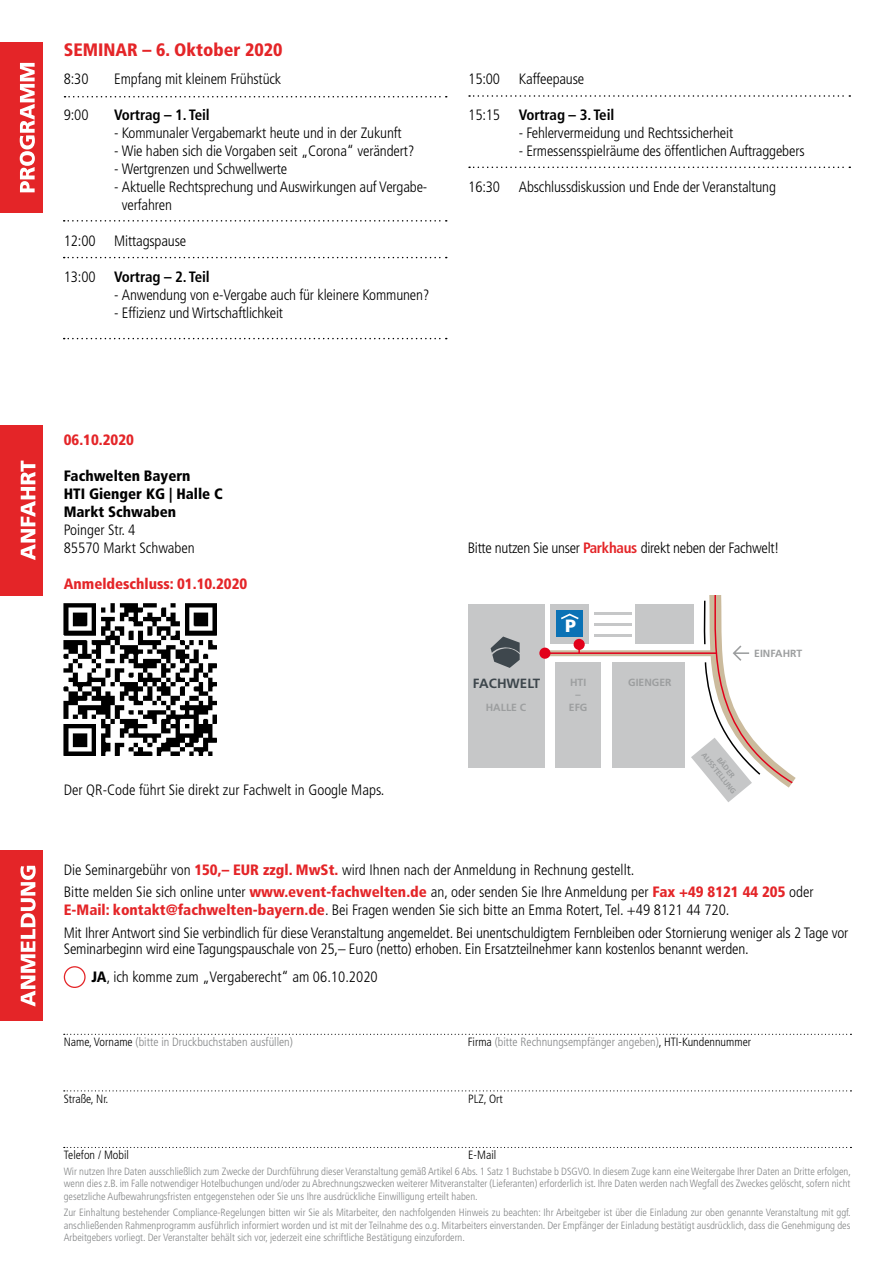
<style>
.page{position:relative;width:893px;height:1263px;background:#fff}
.page>*{position:absolute;margin:0;border:0;box-sizing:border-box;transform-origin:0 0}
.t1{font:900 condensed 18px "Frutiger";color:#e42528}
.t2{font:900 17.85px "Frutiger";color:#fff}
.t3{font:300 condensed 15px/18px "Frutiger";letter-spacing:-.01em;color:#000}
.t4{font:900 condensed 15px/18px "Frutiger";color:#000}
.t5{font:700 condensed 15px "Frutiger";letter-spacing:-.01em;color:#000}
.t6{font:900 condensed 15px "Frutiger";color:#e42528}
.t7{font:700 13.35px "Frutiger";color:#3d464c}
.t8{font:300 condensed 12px "Frutiger";color:#848687}
.t9{font:300 condensed 12px "Frutiger";color:#000}
.t10{font:300 condensed 10.5px/12.6px "Frutiger";color:#848687;text-align:justify}
.t11{font:700 10.35px/12.5px "Frutiger";color:#9c9e9f;text-align:center}
.t12{font:700 7.35px/8.9px "Frutiger";color:#9c9e9f;text-align:center}
.s1{font-weight:700;color:#e42528}
.s2{font-weight:900;color:#e42528}
.s3{font-weight:900}
.s4{color:#000}
</style>
<div class="page">
<div style="left:0;top:43px;width:43px;height:170px;background:#e42528"></div>
<svg style="left:20px;top:63px;width:15px;height:129px"></svg>
<div style="left:0;top:425px;width:43px;height:170px;background:#e42528"></div>
<svg style="left:21px;top:461px;width:14px;height:99px"></svg>
<div style="left:0;top:850px;width:43px;height:170px;background:#e42528"></div>
<svg style="left:20px;top:866px;width:16px;height:140px"></svg>
<img style="left:64px;top:603px;width:153px;height:153px">
<div style="left:612px;top:662px;width:72px;height:106px;background:#c6c7c8"></div>
<div style="left:555px;top:662px;width:46px;height:106px;background:#c6c7c8"></div>
<div style="left:468px;top:605px;width:77px;height:163px;background:#c6c7c8"></div>
<div style="left:551px;top:605px;width:38px;height:39px;background:#c6c7c8"></div>
<div style="left:635px;top:605px;width:59px;height:39px;background:#c6c7c8"></div>
<hr style="left:594px;top:612px;width:37px;height:3px;background:#c6c7c8">
<hr style="left:594px;top:623px;width:37px;height:3px;background:#c6c7c8">
<hr style="left:594px;top:634px;width:37px;height:3px;background:#c6c7c8">
<div style="left:557px;top:610px;width:26px;height:26px;background:#0b72b5"></div>
<svg style="left:561px;top:613px;width:18px;height:7px"></svg>
<div style="left:547px;top:650px;width:168px;height:6px;background:#cbbb9d"></div>
<hr style="left:545px;top:652px;width:171px;height:2px;background:#e2001a">
<div style="left:539px;top:648px;width:11px;height:11px;background:#e2001a;border-radius:50%"></div>
<div style="left:574px;top:639px;width:11px;height:11px;background:#e2001a;border-radius:50%"></div>
<svg style="left:691px;top:595px;width:105px;height:207px"></svg>
<svg style="left:491px;top:636px;width:29px;height:32px"></svg>
<svg style="left:65px;top:96px;width:382px;height:1px"></svg>
<svg style="left:64px;top:220px;width:383px;height:2px"></svg>
<svg style="left:64px;top:257px;width:383px;height:1px"></svg>
<svg style="left:469px;top:95px;width:381px;height:2px"></svg>
<svg style="left:469px;top:167px;width:381px;height:1px"></svg>
<svg style="left:64px;top:338px;width:383px;height:1px"></svg>
<svg style="left:64px;top:1034px;width:787px;height:1px"></svg>
<svg style="left:64px;top:1090px;width:787px;height:1px"></svg>
<svg style="left:64px;top:1147px;width:787px;height:1px"></svg>
<div style="left:64px;top:966px;width:22px;height:22px;border:1px solid #e42528;border-radius:50%"></div>
<p class="t1" style="left:64px;top:39px;width:220px">SEMINAR – 6. Oktober 2020</p>
<p class="t3" style="left:64px;top:70px;width:26px">8:30</p>
<p class="t3" style="left:64px;top:106px;width:26px">9:00</p>
<p class="t3" style="left:114px;top:70px;width:168px">Empfang mit kleinem Frühstück</p>
<p class="t5" style="left:114px;top:105px;width:97px">Vortrag – 1. Teil</p>
<p class="t3" style="left:114px;top:124px;width:289px">- Kommunaler Vergabemarkt heute und in der Zukunft</p>
<p class="t3" style="left:114px;top:142px;width:302px">- Wie haben sich die Vorgaben seit „Corona“ verändert?</p>
<p class="t3" style="left:114px;top:160px;width:174px">- Wertgrenzen und Schwellwerte</p>
<p class="t3" style="left:122px;top:178px;width:307px;text-indent:-8px">- Aktuelle Rechtsprechung und Auswirkungen auf Vergabe&shy;verfahren</p>
<p class="t3" style="left:114px;top:232px;width:73px">Mittagspause</p>
<p class="t5" style="left:114px;top:267px;width:97px">Vortrag – 2. Teil</p>
<p class="t3" style="left:114px;top:286px;width:317px">- Anwendung von e-Vergabe auch für kleinere Kommunen?</p>
<p class="t3" style="left:114px;top:304px;width:170px">- Effizienz und Wirtschaftlichkeit</p>
<p class="t3" style="left:64px;top:232px;width:33px">12:00</p>
<p class="t3" style="left:64px;top:268px;width:33px">13:00</p>
<p class="t3" style="left:468px;top:70px;width:33px">15:00</p>
<p class="t3" style="left:468px;top:106px;width:33px">15:15</p>
<p class="t3" style="left:468px;top:178px;width:33px">16:30</p>
<p class="t3" style="left:519px;top:70px;width:67px">Kaffeepause</p>
<p class="t5" style="left:519px;top:105px;width:97px">Vortrag – 3. Teil</p>
<p class="t3" style="left:519px;top:124px;width:216px">- Fehlervermeidung und Rechtssicherheit</p>
<p class="t3" style="left:519px;top:142px;width:287px">- Ermessensspielräume des öffentlichen Auftraggebers</p>
<p class="t3" style="left:519px;top:178px;width:259px">Abschlussdiskussion und Ende der Veranstaltung</p>
<p class="t6" style="left:64px;top:431px;width:72px">06.10.2020</p>
<p class="t4" style="left:64px;top:467px;width:159px">Fachwelten Bayern<br>HTI Gienger KG | Halle C<br>Markt Schwaben</p>
<p class="t3" style="left:64px;top:521px;width:132px">Poinger Str. 4<br>85570 Markt Schwaben</p>
<p class="t6" style="left:64px;top:575px;width:185px">Anmeldeschluss: 01.10.2020</p>
<p class="t3" style="left:64px;top:781px;width:322px">Der QR-Code führt Sie direkt zur Fachwelt in Google Maps.</p>
<p class="t3" style="left:468px;top:539px;width:313px">Bitte nutzen Sie unser <span class="s1">Parkhaus</span> direkt neben der Fachwelt!</p>
<p class="t7" style="left:473px;top:675px;width:69px">FACHWELT</p>
<p class="t11" style="left:486px;top:701px;width:42px">HALLE C</p>
<p class="t2" style="left:565px;top:615px;width:12px">P</p>
<p class="t11" style="left:569px;top:676px;width:20px">HTI –<br>EFG</p>
<p class="t11" style="left:628px;top:676px;width:45px">GIENGER</p>
<p class="t11" style="left:754px;top:647px;width:49px">EINFAHRT</p>
<p class="t12" style="left:714px;top:745px;width:52px;rotate:52deg">BÄDER<br>AUSSTELLUNG</p>
<p class="t3" style="left:64px;top:858px;width:751px;line-height:22.2px">Die Seminargebühr von <span class="s2">150,– EUR zzgl. MwSt.</span> wird Ihnen nach der Anmeldung in Rechnung gestellt.<br>Bitte melden Sie sich online unter <span class="s2">www.event-fachwelten.de</span> an, oder senden Sie Ihre Anmeldung per <span class="s2">Fax +49 8121 44 205</span> oder</p>
<p class="t3" style="left:64px;top:898px;width:786px;line-height:22.8px"><span class="s2">E-Mail: kontakt@fachwelten-bayern.de</span>. Bei Fragen wenden Sie sich bitte an Emma Rotert, Tel. +49 8121 44 720.<br>Mit Ihrer Antwort sind Sie verbindlich für diese Veranstaltung angemeldet. Bei unentschuldigtem Fernbleiben oder Stornierung weniger als 2 Tage vor</p>
<p class="t3" style="left:64px;top:940px;width:687px">Seminarbeginn wird eine Tagungspauschale von 25,– Euro (netto) erhoben. Ein Ersatzteilnehmer kann kostenlos benannt werden.</p>
<p class="t3" style="left:91px;top:968px;width:288px"><span class="s3">JA</span>, ich komme zum „Vergaberecht“ am 06.10.2020</p>
<p class="t8" style="left:64px;top:1035px;width:231px"><span class="s4">Name, Vorname</span> (bitte in Druckbuchstaben ausfüllen)</p>
<p class="t8" style="left:468px;top:1035px;width:285px"><span class="s4">Firma</span> (bitte Rechnungsempfänger angeben)<span class="s4">, HTI-Kundennummer</span></p>
<p class="t9" style="left:64px;top:1091px;width:46px">Straße, Nr.</p>
<p class="t9" style="left:468px;top:1091px;width:36px">PLZ, Ort</p>
<p class="t9" style="left:64px;top:1148px;width:67px">Telefon / Mobil</p>
<p class="t9" style="left:468px;top:1148px;width:29px">E-Mail</p>
<p class="t10" style="left:64px;top:1165px;width:789px">Wir nutzen Ihre Daten ausschließlich zum Zwecke der Durchführung dieser Veranstaltung gemäß Artikel 6 Abs. 1 Satz 1 Buchstabe b DSGVO. In diesem Zuge kann eine Weitergabe Ihrer Daten an Dritte erfolgen, wenn dies z.B. im Falle notwendiger Hotelbuchungen und/oder zu Abrechnungszwecken weiterer Mitveranstalter (Lieferanten) erforderlich ist. Ihre Daten werden nach Wegfall des Zweckes gelöscht, sofern nicht gesetzliche Aufbewahrungsfristen entgegenstehen oder Sie uns Ihre ausdrückliche Einwilligung erteilt haben.</p>
<p class="t10" style="left:64px;top:1206px;width:788px">Zur Einhaltung bestehender Compliance-Regelungen bitten wir Sie als Mitarbeiter, den nachfolgenden Hinweis zu beachten: Ihr Arbeitgeber ist über die Einladung zur oben genannte Veranstaltung mit ggf. anschließenden Rahmenprogramm ausführlich informiert worden und ist mit der Teilnahme des o.g. Mitarbeiters einverstanden. Der Empfänger der Einladung bestätigt ausdrücklich, dass die Genehmigung des Arbeitgebers vorliegt. Der Veranstalter behält sich vor, jederzeit eine schriftliche Bestätigung einzufordern.</p>
</div>
